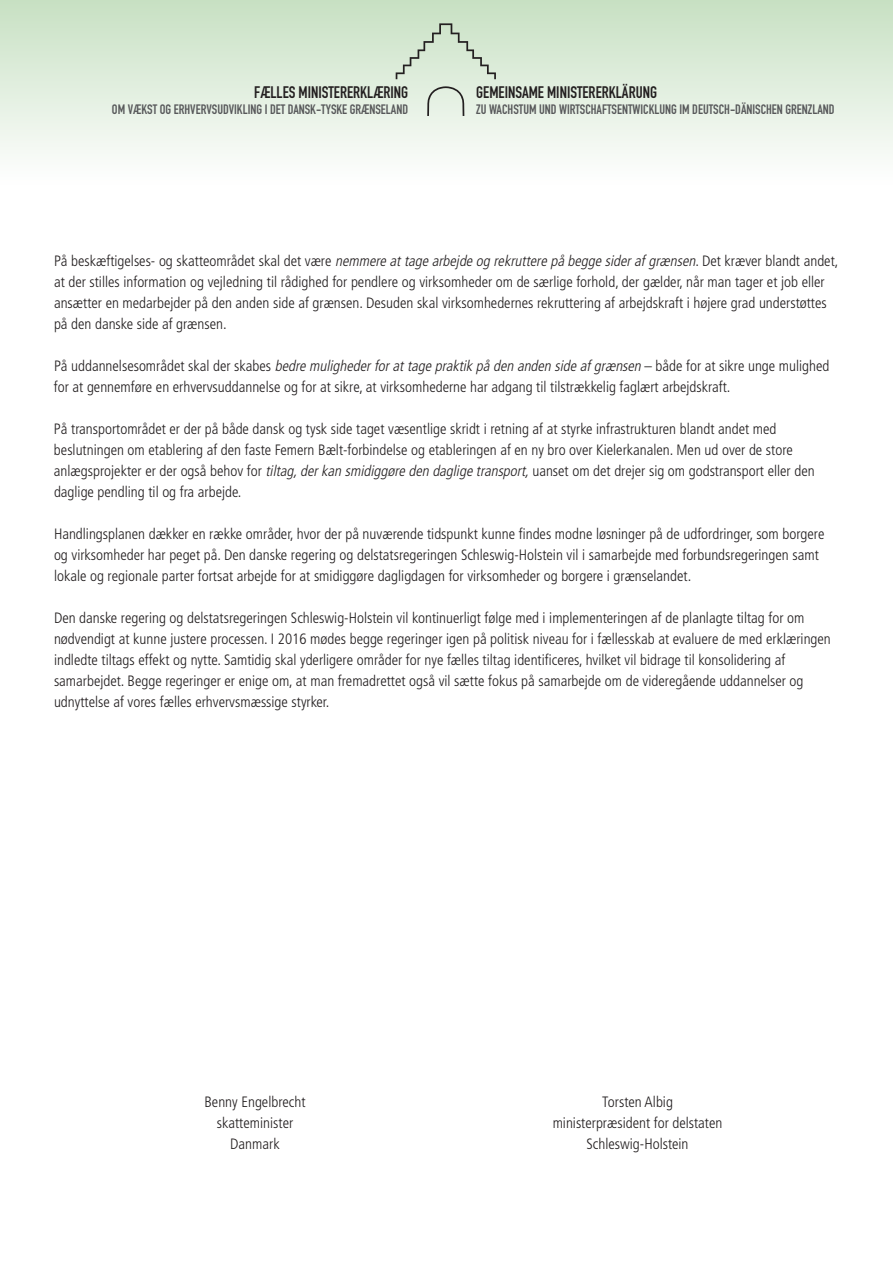
<style>
.page{position:relative;width:893px;height:1263px;background:#fff}
.page>*{position:absolute;margin:0;border:0;box-sizing:border-box;transform-origin:0 0}
.t1{font:16.5px "DIN Engschrift";color:#231f20}
.t2{font:300 condensed 15px/21px "Frutiger";color:#231f20}
.t3{font:13.5px "DIN Engschrift";color:#57585a}
.s1{font-style:italic}
</style>
<div class="page">
<div style="left:0;top:0;width:893px;height:185px;background:linear-gradient(to bottom,#c7e0c3,#fff)"></div>
<svg style="left:396px;top:23px;width:100px;height:56px;background:#cadbc7"></svg>
<svg style="left:427px;top:86px;width:37px;height:30px"></svg>
<p class="t1" style="left:254px;top:82px;width:155px">FÆLLES MINISTERERKLÆRING</p>
<p class="t3" style="left:112px;top:102px;width:298px">OM VÆKST OG ERHVERVSUDVIKLING I DET DANSK-TYSKE GRÆNSELAND</p>
<p class="t1" style="left:476px;top:82px;width:182px">GEMEINSAME MINISTERERKLÄRUNG</p>
<p class="t3" style="left:476px;top:102px;width:360px">ZU WACHSTUM UND WIRTSCHAFTSENTWICKLUNG IM DEUTSCH-DÄNISCHEN GRENZLAND</p>
<p class="t2" style="left:54px;top:251px;width:786px">På beskæftigelses- og skatteområdet skal det være <span class="s1">nemmere attage arbejde og rekruttere på begge siderafgrænsen</span>. Det kræver blandt andet, at der stilles information og vejledning til rådighed for pendlere og virksomheder om de særlige forhold, der gælder, når man tager et job eller ansætter en medarbejder på den anden side af grænsen. Desuden skal virksomhedernes rekruttering af arbejdskraft i højere grad understøttes på den danske side af grænsen.</p>
<p class="t2" style="left:54px;top:356px;width:777px">På uddannelsesområdet skal der skabes <span class="s1">bedre mulighederforattage praktik på den anden side afgrænsen</span> – både for at sikre unge mulighed for at gennemføre en erhvervsuddannelse og for at sikre, at virksomhederne har adgang til tilstrækkelig faglært arbejdskraft.</p>
<p class="t2" style="left:54px;top:419px;width:762px">På transportområdet er der på både dansk og tysk side taget væsentlige skridt i retning af at styrke infrastrukturen blandt andet med beslutningen om etablering af den faste Femern Bælt-forbindelse og etableringen af en ny bro over Kielerkanalen. Men ud over de store anlægsprojekter er der også behov for <span class="s1">tiltag,derkan smidiggøre den daglige transport,</span>uanset om det drejer sig om godstransport eller den daglige pendling til og fra arbejde.</p>
<p class="t2" style="left:54px;top:524px;width:772px">Handlingsplanen dækker en række områder, hvor der på nuværende tidspunkt kunne findes modne løsninger på de udfordringer, som borgere og virksomheder har peget på. Den danske regering og delstatsregeringen Schleswig-Holstein vil i samarbejde med forbundsregeringen samt lokale og regionale parter fortsat arbejde for at smidiggøre dagligdagen for virksomheder og borgere i grænselandet.</p>
<p class="t2" style="left:54px;top:608px;width:778px">Den danske regering og delstatsregeringen Schleswig-Holstein vil kontinuerligt følge med i implementeringen af de planlagte tiltag for om nødvendigt at kunne justere processen. I 2016 mødes begge regeringer igen på politisk niveau for i fællesskab at evaluere de med erklæringen indledte tiltags effekt og nytte. Samtidig skal yderligere områder for nye fælles tiltag identificeres, hvilket vil bidrage til konsolidering af samarbejdet. Begge regeringer er enige om, at man fremadrettet også vil sætte fokus på samarbejde om de videregående uddannelser og udnyttelse af vores fælles erhvervsmæssige styrker.</p>
<p class="t2" style="left:204px;top:1091px;width:103px">Benny Engelbrecht</p>
<p class="t2" style="left:602px;top:1091px;width:72px">Torsten Albig</p>
<p class="t2" style="left:217px;top:1112px;width:78px">skatteminister</p>
<p class="t2" style="left:553px;top:1112px;width:171px">ministerpræsident for delstaten</p>
<p class="t2" style="left:230px;top:1133px;width:51px">Danmark</p>
<p class="t2" style="left:587px;top:1133px;width:103px">Schleswig-Holstein</p>
</div>
